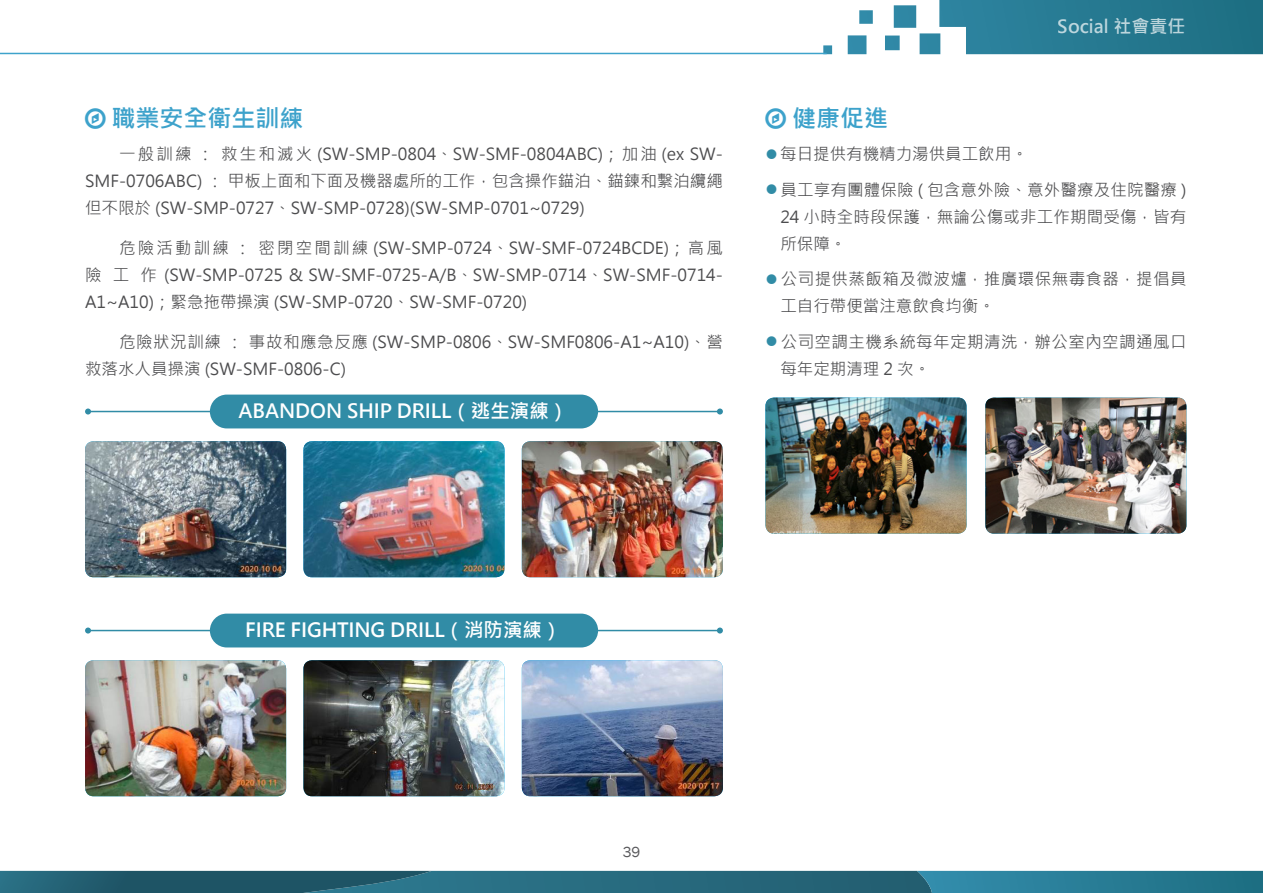
<style>
.page{position:relative;width:1263px;height:893px;background:#fff}
.page>*{position:absolute;margin:0;border:0;box-sizing:border-box;transform-origin:0 0}
._3號標題{font:700 24px "Microsoft Jheng Hei";color:#3da2cb}
.t1{font:700 19.5px "Microsoft Jheng Hei";color:#fff}
.t2{font:700 18px "Microsoft Jheng Hei";color:#fff}
.內文{font:16.5px/27px "Microsoft Jheng Hei";color:#4c4c4e;text-align:justify}
.內文-2{font:16.5px/27px "Microsoft Jheng Hei";letter-spacing:.03em;color:#4c4c4e}
.內文-3{font:16.5px/27px "Microsoft Jheng Hei";letter-spacing:.025em;color:#4c4c4e}
.t3{font:15px "Franklin Gothic";color:#58585b}
.s1{font-size:12.3px;color:#318ca6}
</style>
<div class="page">
<svg style="left:0;top:871px;width:1263px;height:22px;background:#256a7f"></svg>
<svg style="left:823px;top:0;width:440px;height:54px"></svg>
<hr style="left:0;top:53px;width:827px;height:1px;background:#3ea3cb">
<hr style="left:88px;top:630px;width:632px;height:1px;background:#318ca6">
<svg style="left:85px;top:627px;width:6px;height:6px"></svg>
<svg style="left:717px;top:627px;width:6px;height:6px"></svg>
<hr style="left:88px;top:411px;width:632px;height:1px;background:#318ca6">
<svg style="left:85px;top:408px;width:6px;height:6px"></svg>
<svg style="left:717px;top:408px;width:6px;height:6px"></svg>
<img style="left:85px;top:441px;width:201px;height:136px">
<img style="left:85px;top:660px;width:201px;height:136px">
<img style="left:303px;top:441px;width:201px;height:136px">
<img style="left:303px;top:660px;width:201px;height:136px">
<img style="left:522px;top:441px;width:201px;height:136px">
<img style="left:522px;top:660px;width:201px;height:136px">
<img style="left:765px;top:398px;width:201px;height:136px">
<img style="left:985px;top:398px;width:201px;height:136px">
<div style="left:210px;top:395px;width:388px;height:33px;background:#318ca6;border-radius:17px"></div>
<div style="left:210px;top:614px;width:388px;height:33px;background:#318ca6;border-radius:17px"></div>
<p class="_3號標題" style="left:112px;top:103px;width:193px">職業安全衛生訓練</p>
<p class="內文" style="left:85px;top:141px;width:639px;text-indent:34px">一般訓練 ： 救生和滅火 (SW-SMP-0804、SW-SMF-0804ABC)；加油 (ex SW-SMF-0706ABC) ： 甲板上面和下面及機器處所的工作，包含操作錨泊、錨鍊和繫泊纜繩但不限於 (SW-SMP-0727、SW-SMP-0728)(SW-SMP-0701~0729)</p>
<p class="內文" style="left:85px;top:234px;width:639px;text-indent:34px">危險活動訓練 ： 密閉空間訓練 (SW-SMP-0724、SW-SMF-0724BCDE)；高風險 工 作 (SW-SMP-0725 &amp; SW-SMF-0725-A/B、SW-SMP-0714、SW-SMF-0714- A1~A10)；緊急拖帶操演 (SW-SMP-0720、SW-SMF-0720)</p>
<p class="內文" style="left:85px;top:328px;width:639px;text-indent:34px">危險狀況訓練 ： 事故和應急反應 (SW-SMP-0806、SW-SMF0806-A1~A10)、營救落水人員操演 (SW-SMF-0806-C)</p>
<p class="t1" style="left:238px;top:399px;width:331px">ABANDON SHIP DRILL（逃生演練）</p>
<p class="t2" style="left:1058px;top:15px;width:129px">Social 社會責任</p>
<p class="_3號標題" style="left:792px;top:103px;width:97px">健康促進</p>
<p class="內文" style="left:765px;top:141px;width:264px"><span class="s1">●</span> 每日提供有機精力湯供員工飲用。</p>
<p class="內文" style="left:780px;top:176px;width:408px;text-indent:-15px"><span class="s1">●</span> 員工享有團體保險 ( 包含意外險、意外醫療及住院醫療 )<br>24 小時全時段保護，無論公傷或非工作期間受傷，皆有所保障。</p>
<p class="內文-2" style="left:780px;top:266px;width:408px;text-indent:-15px"><span class="s1">●</span> 公司提供蒸飯箱及微波爐，推廣環保無毒食器，提倡員工自行帶便當注意飲食均衡。</p>
<p class="內文-3" style="left:780px;top:328px;width:408px;text-indent:-15px"><span class="s1">●</span> 公司空調主機系統每年定期清洗，辦公室內空調通風口每年定期清理 2 次。</p>
<p class="t1" style="left:245px;top:618px;width:318px">FIRE FIGHTING DRILL（消防演練）</p>
<p class="t3" style="left:623px;top:842px;width:19px">39</p>
</div>
